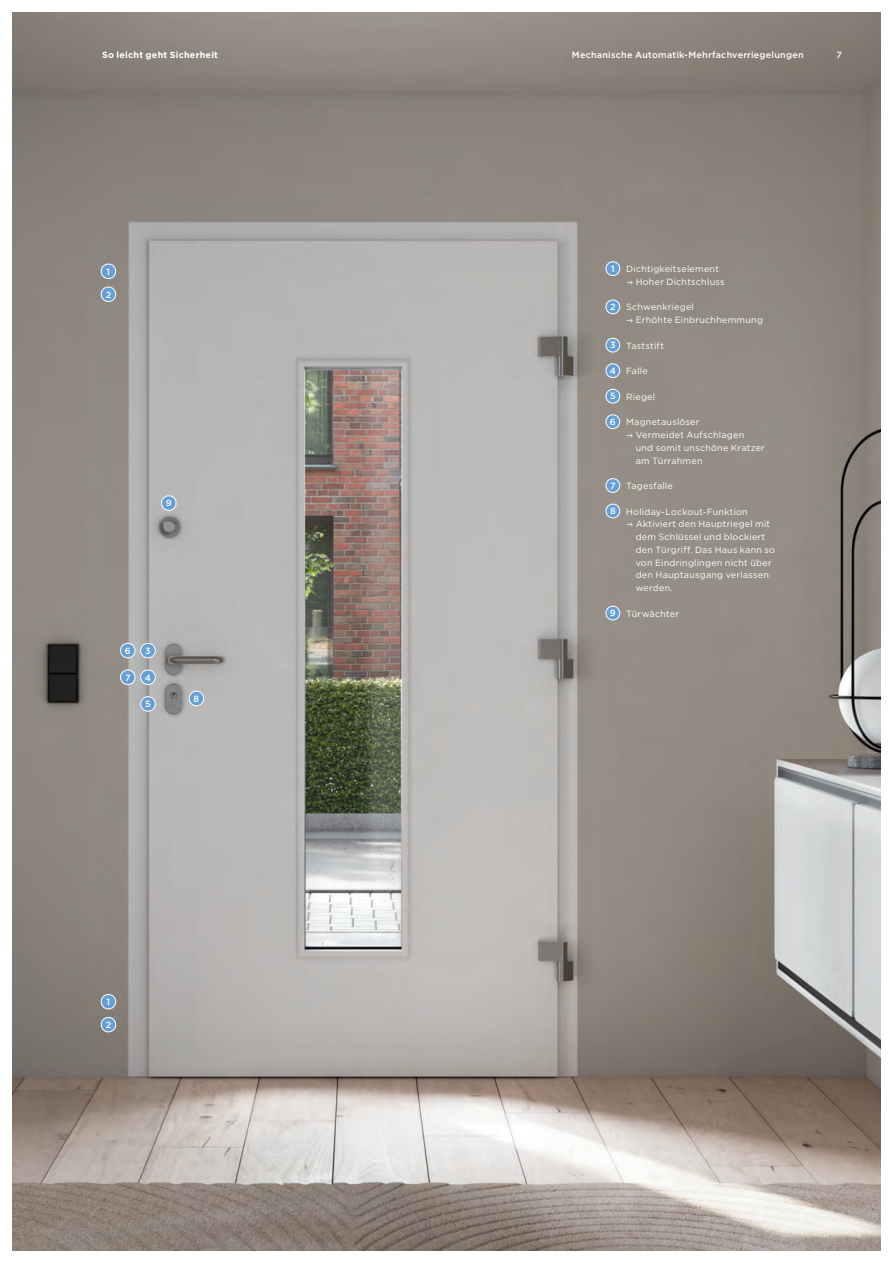
<style>
.page{position:relative;width:893px;height:1263px;background:#fff}
.page>*{position:absolute;margin:0;border:0;box-sizing:border-box;transform-origin:0 0}
.t1{font:9px/12.8px "Gotham";letter-spacing:.025em;color:#fff}
.t2{font:500 9px "Gotham";letter-spacing:.025em;color:#fff}
.t3{font:9px "Gotham";letter-spacing:.025em;color:#fff;scale:1.36 1}
.t4{font:700 9px "Gotham";letter-spacing:.03em;color:#fff}
.s1{font-weight:500}
</style>
<div class="page">
<img style="left:13px;top:13px;width:867px;height:1237px">
<svg style="left:119px;top:641px;width:38px;height:17px"></svg>
<svg style="left:99px;top:262px;width:18px;height:17px"></svg>
<svg style="left:99px;top:285px;width:18px;height:17px"></svg>
<svg style="left:160px;top:494px;width:18px;height:17px"></svg>
<svg style="left:99px;top:993px;width:18px;height:40px"></svg>
<svg style="left:187px;top:689px;width:18px;height:17px"></svg>
<svg style="left:119px;top:668px;width:38px;height:17px"></svg>
<svg style="left:139px;top:695px;width:18px;height:17px"></svg>
<div style="left:606px;top:262px;width:14px;height:14px;background:#669fd5;border-radius:50%"></div>
<div style="left:606px;top:261px;width:14px;height:15px;border:1px solid #fff;border-radius:50%"></div>
<div style="left:606px;top:300px;width:14px;height:14px;background:#669fd5;border-radius:50%"></div>
<div style="left:606px;top:300px;width:14px;height:14px;border:1px solid #fff;border-radius:50%"></div>
<div style="left:606px;top:338px;width:14px;height:14px;background:#669fd5;border-radius:50%"></div>
<div style="left:606px;top:338px;width:14px;height:14px;border:1px solid #fff;border-radius:50%"></div>
<div style="left:606px;top:364px;width:14px;height:14px;background:#669fd5;border-radius:50%"></div>
<div style="left:606px;top:363px;width:14px;height:15px;border:1px solid #fff;border-radius:50%"></div>
<div style="left:606px;top:389px;width:14px;height:14px;background:#669fd5;border-radius:50%"></div>
<div style="left:606px;top:389px;width:14px;height:14px;border:1px solid #fff;border-radius:50%"></div>
<div style="left:606px;top:415px;width:14px;height:14px;background:#669fd5;border-radius:50%"></div>
<div style="left:606px;top:414px;width:14px;height:15px;border:1px solid #fff;border-radius:50%"></div>
<div style="left:606px;top:479px;width:14px;height:13px;background:#669fd5;border-radius:50%"></div>
<div style="left:606px;top:478px;width:14px;height:15px;border:1px solid #fff;border-radius:50%"></div>
<div style="left:606px;top:504px;width:14px;height:14px;background:#669fd5;border-radius:50%"></div>
<div style="left:606px;top:504px;width:14px;height:14px;border:1px solid #fff;border-radius:50%"></div>
<div style="left:606px;top:606px;width:14px;height:14px;background:#669fd5;border-radius:50%"></div>
<div style="left:606px;top:606px;width:14px;height:14px;border:1px solid #fff;border-radius:50%"></div>
<p class="t4" style="left:102px;top:49px;width:118px">So leicht geht Sicherheit</p>
<p class="t2" style="left:572px;top:49px;width:233px">Mechanische Automatik-Mehrfachverriegelungen</p>
<p class="t2" style="left:836px;top:49px;width:7px">7</p>
<p class="t2" style="left:107px;top:266px;width:5px">1</p>
<p class="t2" style="left:106px;top:289px;width:7px">2</p>
<p class="t2" style="left:166px;top:497px;width:7px">9</p>
<p class="t2" style="left:125px;top:645px;width:7px">6</p>
<p class="t2" style="left:145px;top:645px;width:7px">3</p>
<p class="t2" style="left:125px;top:671px;width:7px">7</p>
<p class="t2" style="left:145px;top:671px;width:8px">4</p>
<p class="t2" style="left:145px;top:698px;width:7px">5</p>
<p class="t2" style="left:194px;top:693px;width:7px">8</p>
<p class="t2" style="left:107px;top:996px;width:5px">1</p>
<p class="t2" style="left:106px;top:1019px;width:7px">2</p>
<p class="t2" style="left:611px;top:263px;width:5px">1</p>
<p class="t1" style="left:626px;top:262px;width:100px">Dichtigkeitselement –› Hoher Dichtschluss</p>
<p class="t1" style="left:626px;top:301px;width:138px;text-indent:-16px"><span class="s1">2</span> Schwenkriegel<br>–› Erhöhte Einbruchhemmung</p>
<p class="t1" style="left:610px;top:339px;width:55px"><span class="s1">3</span> Taststift</p>
<p class="t1" style="left:610px;top:364px;width:40px"><span class="s1">4</span> Falle</p>
<p class="t1" style="left:610px;top:390px;width:47px"><span class="s1">5</span> Riegel</p>
<p class="t1" style="left:610px;top:415px;width:91px"><span class="s1">6</span> Magnetauslöser</p>
<p class="t3" style="left:626px;top:429px;width:88px">–› Vermeidet Aufschlagen</p>
<p class="t1" style="left:636px;top:441px;width:131px">und somit unschöne Kratzer</p>
<p class="t1" style="left:636px;top:454px;width:68px">am Türrahmen</p>
<p class="t1" style="left:610px;top:479px;width:64px"><span class="s1">7</span> Tagesfalle</p>
<p class="t1" style="left:610px;top:505px;width:139px"><span class="s1">8</span> Holiday-Lockout-Funktion</p>
<p class="t3" style="left:626px;top:518px;width:107px">–› Aktiviert den Hauptriegel mit</p>
<p class="t1" style="left:636px;top:530px;width:131px">dem Schlüssel und blockiert</p>
<p class="t1" style="left:636px;top:543px;width:141px">den Türgriff. Das Haus kann so</p>
<p class="t1" style="left:636px;top:556px;width:137px">von Eindringlingen nicht über</p>
<p class="t1" style="left:636px;top:569px;width:135px">den Hauptausgang verlassen</p>
<p class="t1" style="left:636px;top:581px;width:39px">werden.</p>
<p class="t1" style="left:610px;top:607px;width:71px"><span class="s1">9</span> Türwächter</p>
</div>
